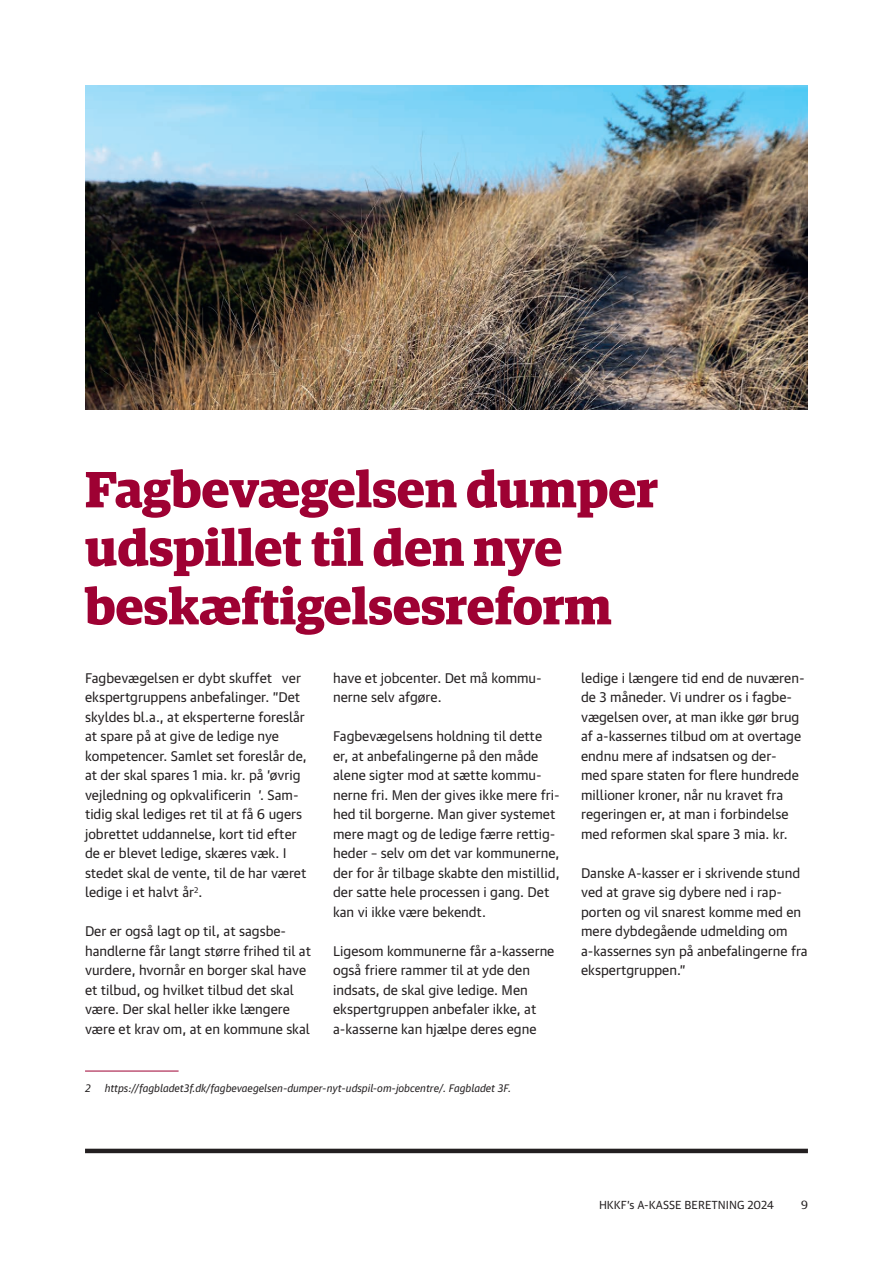
<style>
.page{position:relative;width:893px;height:1263px;background:#fff}
.page>*{position:absolute;margin:0;border:0;box-sizing:border-box;transform-origin:0 0}
.RU_34pt{font:700 51px/58.5px "Guardian Egyp";color:#9e0133}
.BR_Guardian_txt{font:13.5px/19.5px "Guardian Text Sans";color:#231f20}
.t1{font:12px "Guardian Egyp";color:#231f20}
.t2{font:11.25px "Guardian Text Sans";color:#231f20}
.Noter{font:italic 10.5px "Guardian Text Sans";color:#231f20}
</style>
<div class="page">
<hr style="left:85px;top:1071px;width:94px;height:1px;background:#9e0133">
<img style="left:85px;top:85px;width:723px;height:325px">
<hr style="left:85px;top:1149px;width:723px;height:4px;background:#231f20">
<p class="RU_34pt" style="left:85px;top:455px;width:574px">Fagbevægelsen dumper udspillet til den nye beskæftigelsesreform</p>
<p class="BR_Guardian_txt" style="left:85px;top:667px;width:223px">Fagbevægelsen er dybt skuffet ver ekspertgruppens anbefalinger. ”Det skyldes bl.a., at eksperterne foreslår at spare på at give de ledige nye kompetencer. Samlet set foreslår de, at der skal spares 1 mia. kr. på ’øvrig vejledning og opkvalificerin ’. Sam&shy;tidig skal lediges ret til at få 6 ugers jobrettet uddannelse, kort tid efter de er blevet ledige, skæres væk. I stedet skal de vente, til de har været ledige i et halvt år<sup>2</sup>.</p>
<p class="BR_Guardian_txt" style="left:85px;top:920px;width:227px">Der er også lagt op til, at sagsbe&shy;handlerne får langt større frihed til at vurdere, hvornår en borger skal have et tilbud, og hvilket tilbud det skal være. Der skal heller ikke længere være et krav om, at en kommune skal</p>
<p class="BR_Guardian_txt" style="left:333px;top:667px;width:210px">have et jobcenter. Det må kommu&shy;nerne selv afgøre.</p>
<p class="BR_Guardian_txt" style="left:333px;top:725px;width:228px">Fagbevægelsens holdning til dette er, at anbefalingerne på den måde alene sigter mod at sætte kommu&shy;nerne fri. Men der gives ikke mere fri&shy;hed til borgerne. Man giver systemet mere magt og de ledige færre rettig&shy;heder – selv om det var kommunerne, der for år tilbage skabte den mistillid, der satte hele processen i gang. Det kan vi ikke være bekendt.</p>
<p class="BR_Guardian_txt" style="left:333px;top:940px;width:223px">Ligesom kommunerne får a-kasserne også friere rammer til at yde den indsats, de skal give ledige. Men ekspertgruppen anbefaler ikke, at a-kasserne kan hjælpe deres egne</p>
<p class="Noter" style="left:85px;top:1080px;width:7px">2</p>
<p class="Noter" style="left:105px;top:1080px;width:408px">https://fagbladet3f.dk/fagbevaegelsen-dumper-nyt-udspil-om-jobcentre/. Fagbladet 3F.</p>
<p class="BR_Guardian_txt" style="left:581px;top:667px;width:225px">ledige i længere tid end de nuværen&shy;de 3 måneder. Vi undrer os i fagbe&shy;vægelsen over, at man ikke gør brug af a-kassernes tilbud om at overtage endnu mere af indsatsen og der&shy;med spare staten for flere hundrede millioner kroner, når nu kravet fra regeringen er, at man i forbindelse med reformen skal spare 3 mia. kr.</p>
<p class="BR_Guardian_txt" style="left:581px;top:862px;width:228px">Danske A-kasser er i skrivende stund ved at grave sig dybere ned i rap&shy;porten og vil snarest komme med en mere dybdegående udmelding om a-kassernes syn på anbefalingerne fra ekspertgruppen.”</p>
<p class="t2" style="left:599px;top:1196px;width:176px">HKKF’s A-KASSE BERETNING 2024</p>
<p class="t1" style="left:801px;top:1197px;width:8px">9</p>
</div>
